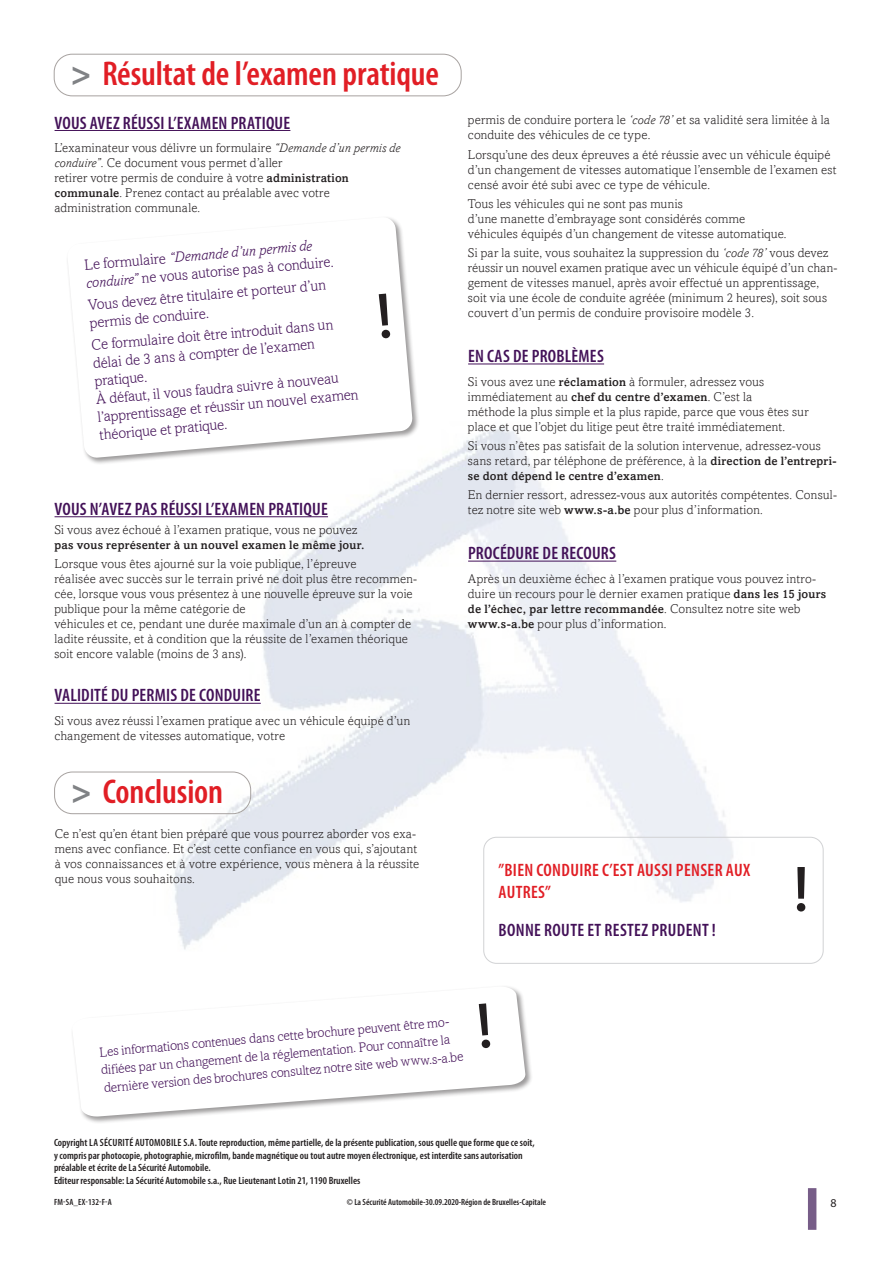
<style>
.page{position:relative;width:893px;height:1263px;background:#fff}
.page>*{position:absolute;margin:0;border:0;box-sizing:border-box;transform-origin:0 0}
.t1{font:500 62.7px "Amasis";color:#231f20}
.Titel1_Myr{font:600 condensed 34.5px "Myriad Pro";letter-spacing:-.005em;color:#e11e25}
.titel2_Amas_caps_und{font:600 condensed 18px "Myriad Pro";letter-spacing:.01em;color:#431158}
.Intro_titel{font:600 condensed 18px/21.6px "Myriad Pro";letter-spacing:.02em;color:#e11e25}
.Bodytxt{font:600 condensed 18px "Myriad Pro";letter-spacing:.01em;color:#431158}
.titel2{font:600 condensed 18px "Myriad Pro";letter-spacing:.01em;color:#431158}
.Intro_titel-2{font:600 condensed 18px "Myriad Pro";letter-spacing:.02em;color:#431158}
.Let_op_kader{font:300 15px/18px "Amasis";color:#431158}
.Let_op_kader-2{font:300 13.5px/18px "Amasis";color:#431158}
.Bodytxt-2{font:300 12.75px/15px "Amasis";letter-spacing:.015em;color:#231f20}
.Bodytxt-3{font:500 12px "Amasis";letter-spacing:.02em;color:#231f20}
.t2{font:12px "Myriad Pro";color:#231f20}
.t3{font:600 condensed 10.5px/12.6px "Myriad Pro";color:#231f20}
.t4{font:600 condensed 9px "Myriad Pro";color:#231f20}
.s1{font-weight:700;font-stretch:normal;color:#808285}
.s2{font-style:italic}
.s3{font-weight:500;font-size:12px}
.s4{font-weight:300;font-size:12.75px}
</style>
<div class="page">
<div style="left:808px;top:1188px;width:8px;height:42px;background:#775d88"></div>
<img style="left:106px;top:363px;width:707px;height:601px">
<div style="left:54px;top:54px;width:407px;height:42px;border:1px solid #a7a2a0;border-radius:18px"></div>
<hr style="left:55px;top:130px;width:235px;height:1px;background:#431158">
<hr style="left:55px;top:516px;width:273px;height:1px;background:#431158">
<hr style="left:55px;top:703px;width:206px;height:1px;background:#431158">
<hr style="left:468px;top:363px;width:136px;height:1px;background:#431158">
<hr style="left:468px;top:561px;width:148px;height:1px;background:#431158">
<div style="left:66px;top:216px;width:354px;height:249px;background:#231f20;opacity:.45"></div>
<svg style="left:67px;top:217px;width:346px;height:241px"></svg>
<div style="left:54px;top:772px;width:197px;height:42px;border:1px solid #a7a2a0;border-radius:18px"></div>
<div style="left:71px;top:985px;width:462px;height:139px;background:#231f20;opacity:.45"></div>
<svg style="left:72px;top:986px;width:454px;height:131px"></svg>
<div style="left:484px;top:837px;width:339px;height:126px;border:1px solid #d1d2d4;border-radius:13px"></div>
<svg style="left:378px;top:293px;width:12px;height:46px"></svg>
<svg style="left:478px;top:1003px;width:12px;height:45px"></svg>
<p class="Titel1_Myr" style="left:71px;top:52px;width:370px"><span class="s1">&gt;</span> Résultat de l’examen pratique</p>
<p class="titel2_Amas_caps_und" style="left:55px;top:112px;width:237px">VOUS AVEZ RÉUSSI L’EXAMEN PRATIQUE</p>
<p class="Bodytxt-2" style="left:54px;top:140px;width:347px">L’examinateur vous délivre un formulaire <span class="s2">“Demande d’un permis de conduire”</span>. Ce document vous permet d’aller<br>retirer votre permis de conduire à votre <span class="s3">administration communale</span>. Prenez contact au préalable avec votre administration communale.</p>
<p class="Let_op_kader" style="left:84px;top:256px;width:250px;rotate:-5deg">Le formulaire <span class="s2">“Demande d’un permis de conduire”</span> ne vous autorise pas à conduire.</p>
<p class="Let_op_kader" style="left:87px;top:296px;width:240px;rotate:-5deg">Vous devez être titulaire et porteur d’un permis de conduire.</p>
<p class="Let_op_kader" style="left:91px;top:336px;width:263px;rotate:-5deg">Ce formulaire doit être introduit dans un délai de 3 ans à compter de l’examen pratique.<br>À défaut, il vous faudra suivre à nouveau l’apprentissage et réussir un nouvel examen théorique et pratique.</p>
<p class="Bodytxt" style="left:55px;top:498px;width:275px">VOUS N’AVEZ PAS RÉUSSI L’EXAMEN PRATIQUE</p>
<p class="Bodytxt-2" style="left:54px;top:522px;width:304px">Si vous avez échoué à l’examen pratique, vous ne pouvez</p>
<p class="Bodytxt-3" style="left:54px;top:538px;width:312px">pas vous représenter à un nouvel examen le même jour.</p>
<p class="Bodytxt-2" style="left:54px;top:557px;width:364px">Lorsque vous êtes ajourné sur la voie publique, l’épreuve<br>réalisée avec succès sur le terrain privé ne doit plus être recommen&shy;cée, lorsque vous vous présentez à une nouvelle épreuve sur la voie publique pour la même catégorie de<br>véhicules et ce, pendant une durée maximale d’un an à compter de ladite réussite, et à condition que la réussite de l’examen théorique soit encore valable (moins de 3 ans).</p>
<p class="titel2" style="left:55px;top:684px;width:208px">VALIDITÉ DU PERMIS DE CONDUIRE</p>
<p class="Bodytxt-2" style="left:54px;top:713px;width:357px">Si vous avez réussi l’examen pratique avec un véhicule équipé d’un changement de vitesses automatique, votre</p>
<p class="Titel1_Myr" style="left:71px;top:770px;width:154px"><span class="s1">&gt;</span> Conclusion</p>
<p class="Bodytxt-2" style="left:55px;top:826px;width:366px">Ce n’est qu’en étant bien préparé que vous pourrez aborder vos exa&shy;mens avec confiance. Et c’est cette confiance en vous qui, s’ajoutant à vos connaissances et à votre expérience, vous mènera à la réussite que nous vous souhaitons.</p>
<p class="Bodytxt-2" style="left:468px;top:112px;width:364px">permis de conduire portera le <span class="s2">‘code 78’</span> et sa validité sera limitée à la conduite des véhicules de ce type.</p>
<p class="Bodytxt-2" style="left:468px;top:147px;width:370px">Lorsqu’une des deux épreuves a été réussie avec un véhicule équipé d’un changement de vitesses automatique l’ensemble de l’examen est censé avoir été subi avec ce type de véhicule.</p>
<p class="Bodytxt-2" style="left:468px;top:196px;width:320px">Tous les véhicules qui ne sont pas munis<br>d’une manette d’embrayage sont considérés comme véhicules équipés d’un changement de vitesse automatique.</p>
<p class="Bodytxt-2" style="left:468px;top:245px;width:371px">Si par la suite, vous souhaitez la suppression du <span class="s2">‘code 78’</span> vous devez réussir un nouvel examen pratique avec un véhicule équipé d’un chan&shy;gement de vitesses manuel, après avoir effectué un apprentissage, soit via une école de conduite agréée (minimum 2 heures), soit sous couvert d’un permis de conduire provisoire modèle 3.</p>
<p class="titel2_Amas_caps_und" style="left:468px;top:345px;width:137px">EN CAS DE PROBLÈMES</p>
<p class="Bodytxt-2" style="left:468px;top:374px;width:342px">Si vous avez une <span class="s3">réclamation</span> à formuler, adressez vous immédiatement au <span class="s3">chef du centre d’examen</span>. C’est la<br>méthode la plus simple et la plus rapide, parce que vous êtes sur place et que l’objet du litige peut être traité immédiatement.</p>
<p class="Bodytxt-2" style="left:468px;top:438px;width:370px">Si vous n’êtes pas satisfait de la solution intervenue, adressez-vous sans retard, par téléphone de préférence, à la <span class="s3">direction de l’entrepri-</span></p>
<p class="Bodytxt-3" style="left:468px;top:469px;width:197px">se dont dépend le centre d’examen<span class="s4">.</span></p>
<p class="Bodytxt-2" style="left:468px;top:487px;width:371px">En dernier ressort, adressez-vous aux autorités compétentes. Consul&shy;tez notre site web <span class="s3">www.s-a.be</span> pour plus d’information.</p>
<p class="titel2_Amas_caps_und" style="left:468px;top:542px;width:149px">PROCÉDURE DE RECOURS</p>
<p class="Bodytxt-2" style="left:468px;top:571px;width:360px">Après un deuxième échec à l’examen pratique vous pouvez intro&shy;duire un recours pour le dernier examen pratique <span class="s3">dans les 15 jours</span></p>
<p class="Bodytxt-3" style="left:468px;top:601px;width:334px">de l’échec, par lettre recommandée<span class="s4">. Consultez notre site web</span></p>
<p class="Bodytxt-2" style="left:468px;top:616px;width:200px"><span class="s3">www.s-a.be</span> pour plus d’information.</p>
<p class="Intro_titel" style="left:498px;top:859px;width:253px">”BIEN CONDUIRE C’EST AUSSI PENSER AUX<br>AUTRES”</p>
<p class="Intro_titel-2" style="left:499px;top:919px;width:219px">BONNE ROUTE ET RESTEZ PRUDENT !</p>
<p class="t1" style="left:792px;top:852px;width:19px">!</p>
<p class="Let_op_kader-2" style="left:99px;top:1043px;width:364px;rotate:-5deg">Les informations contenues dans cette brochure peuvent être mo&shy;difiées par un changement de la réglementation. Pour connaître la dernière version des brochures consultez notre site web www.s-a.be</p>
<p class="t3" style="left:54px;top:1136px;width:482px">Copyright LA SÉCURITÉ AUTOMOBILE S.A. Toute reproduction, même partielle, de la présente publication, sous quelle que forme que ce soit, y compris par photocopie, photographie, microfilm, bande magnétique ou tout autre moyen électronique, est interdite sans autorisation préalable et écrite de La Sécurité Automobile.<br>Editeur responsable: La Sécurité Automobile s.a., Rue Lieutenant Lotin 21, 1190 Bruxelles</p>
<p class="t4" style="left:54px;top:1196px;width:59px">FM-SA_EX-132-F-A</p>
<p class="t4" style="left:347px;top:1196px;width:201px">© La Sécurité Automobile-30.09.2020-Région de Bruxelles-Capitale</p>
<p class="t2" style="left:830px;top:1196px;width:8px">8</p>
</div>
